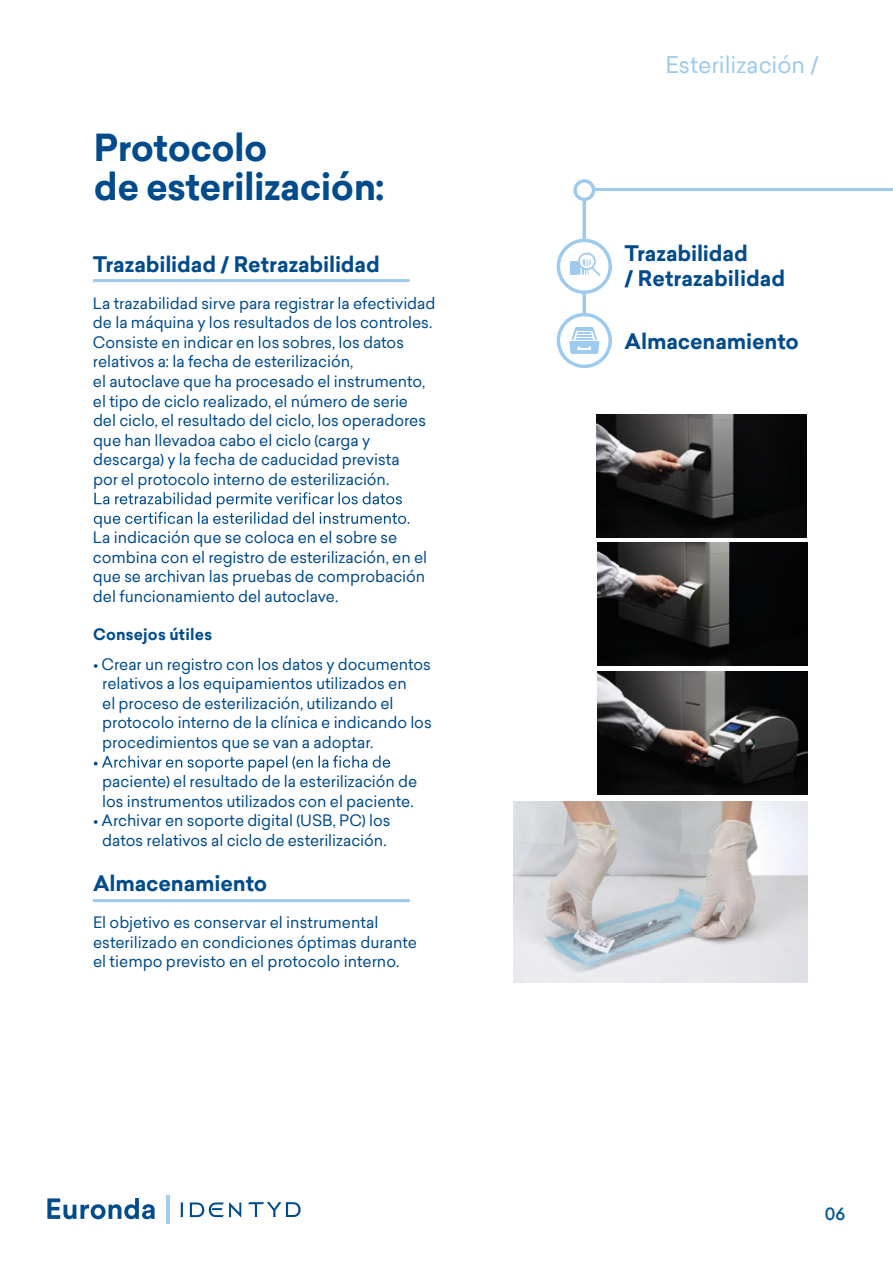
<style>
.page{position:relative;width:893px;height:1263px;background:#fff}
.page>*{position:absolute;margin:0;border:0;box-sizing:border-box;transform-origin:0 0}
.t1{font:700 36.45px/39px "Sailec";letter-spacing:-.015em;color:#004b8c}
.t2{font:22.5px "Sailec";color:#9dcaed}
.t3{font:700 21px/25.2px "Sailec";letter-spacing:-.01em;color:#004b8c}
.t4{font:500 16.5px "Sailec";color:#00589a}
.t5{font:15.45px/19.5px "Sailec";letter-spacing:-.005em;color:#004b8c}
.t6{font:700 15.45px "Sailec";letter-spacing:.015em;color:#004b8c}
</style>
<div class="page">
<svg style="left:248px;top:1202px;width:53px;height:15px"></svg>
<svg style="left:180px;top:1202px;width:62px;height:15px"></svg>
<hr style="left:166px;top:1195px;width:3px;height:28px;background:#a7cdee">
<svg style="left:47px;top:1198px;width:108px;height:21px"></svg>
<hr style="left:581px;top:188px;width:312px;height:3px;background:#9dcaed">
<svg style="left:575px;top:181px;width:18px;height:18px"></svg>
<div style="left:573px;top:179px;width:22px;height:22px;border:3px solid #9dcaed;border-radius:50%"></div>
<svg style="left:582px;top:198px;width:4px;height:41px"></svg>
<div style="left:557px;top:239px;width:55px;height:55px;border:3px solid #9dcaed;border-radius:50%"></div>
<div style="left:578px;top:253px;width:18px;height:17px;border:2px solid #9dcaed;border-radius:50%"></div>
<svg style="left:570px;top:260px;width:31px;height:16px"></svg>
<hr style="left:583px;top:291px;width:3px;height:25px;background:#9dcaed">
<svg style="left:569px;top:327px;width:30px;height:27px"></svg>
<div style="left:557px;top:313px;width:55px;height:55px;border:3px solid #9dcaed;border-radius:50%"></div>
<svg style="left:94px;top:492px;width:315px;height:36px"></svg>
<img style="left:514px;top:801px;width:293px;height:182px">
<hr style="left:93px;top:279px;width:317px;height:3px;background:#9dcaed">
<hr style="left:93px;top:899px;width:317px;height:3px;background:#9dcaed">
<svg style="left:94px;top:755px;width:296px;height:16px"></svg>
<img style="left:597px;top:414px;width:210px;height:123px">
<img style="left:597px;top:542px;width:210px;height:123px">
<img style="left:597px;top:671px;width:210px;height:123px">
<h1 class="t1" style="left:94px;top:128px;width:292px">Protocolo<br>de esterilización:</h1>
<h3 class="t3" style="left:93px;top:252px;width:288px">Trazabilidad / Retrazabilidad</h3>
<p class="t5" style="left:93px;top:293px;width:344px">La trazabilidad sirve para registrar la efectividad de la máquina y los resultados de los controles.<br>Consiste en indicar en los sobres, los datos relativos a: la fecha de esterilización,<br>el autoclave que ha procesado el instrumento, el tipo de ciclo realizado, el número de serie<br>del ciclo, el resultado del ciclo, los operadores que han llevadoa cabo el ciclo (carga y descarga) y la fecha de caducidad prevista<br>por el protocolo interno de esterilización.</p>
<p class="t5" style="left:93px;top:528px;width:336px">La indicación que se coloca en el sobre se combina con el registro de esterilización, en el que se archivan las pruebas de comprobación del funcionamiento del autoclave.</p>
<p class="t6" style="left:93px;top:624px;width:121px">Consejos útiles</p>
<p class="t5" style="left:102px;top:654px;width:331px;text-indent:-9px">• Crear un registro con los datos y documentos relativos a los equipamientos utilizados en<br>el proceso de esterilización, utilizando el protocolo interno de la clínica e indicando los procedimientos que se van a adoptar.</p>
<p class="t5" style="left:102px;top:771px;width:317px">paciente) el resultado de la esterilización de los instrumentos utilizados con el paciente.</p>
<p class="t5" style="left:93px;top:810px;width:299px;text-align:center">• Archivar en soporte digital (USB, PC) los datos relativos al ciclo de esterilización.</p>
<h3 class="t3" style="left:93px;top:871px;width:176px">Almacenamiento</h3>
<p class="t5" style="left:93px;top:912px;width:325px">El objetivo es conservar el instrumental esterilizado en condiciones óptimas durante el tiempo previsto en el protocolo interno.</p>
<h2 class="t2" style="left:666px;top:49px;width:155px">Esterilización /</h2>
<h3 class="t3" style="left:625px;top:241px;width:162px">Trazabilidad<br>/ Retrazabilidad</h3>
<h3 class="t3" style="left:625px;top:329px;width:176px">Almacenamiento</h3>
<p class="t4" style="left:825px;top:1202px;width:22px">06</p>
</div>
